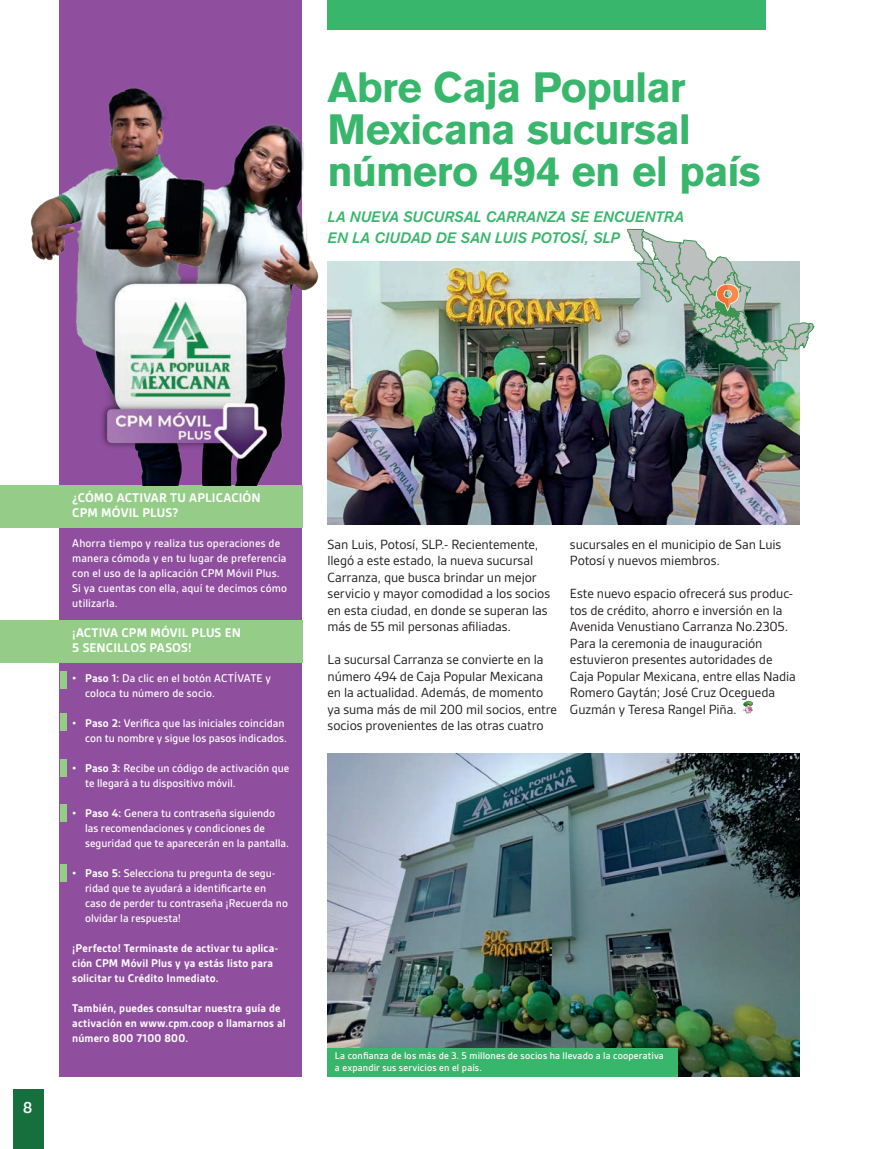
<style>
.page{position:relative;width:872px;height:1149px;background:#fff}
.page>*{position:absolute;margin:0;border:0;box-sizing:border-box;transform-origin:0 0}
.t1{font:700 42px/42px "Akzidenz Grotesk BQ";letter-spacing:-.02em;color:#38b66c}
.t2{font:italic 15px/21px "Akzidenz Grotesk BQ Med";letter-spacing:.015em;color:#38b66c}
.t3{font:600 15px "Zeitung Pro";color:#fff}
.t4{font:14.25px/16.5px "Gesta";letter-spacing:-.005em;color:#231f20}
.t5{font:700 13.5px/15px "Gesta";letter-spacing:.01em;color:#fff}
.t6{font:500 12px/15px "Gesta";color:#fff}
.t7{font:700 12px/15px "Gesta";letter-spacing:.01em;color:#fff}
.t8{font:500 10.5px/12px "Gesta";letter-spacing:.015em;color:#fff}
.s1{font-weight:700}
</style>
<div class="page">
<div style="left:327px;top:0;width:438px;height:29px;background:#38b66c"></div>
<div style="left:13px;top:1089px;width:31px;height:59px;background:#15703e"></div>
<div style="left:60px;top:0;width:242px;height:1076px;background:#8f4e9e"></div>
<div style="left:0;top:485px;width:302px;height:42px;background:#95cd88"></div>
<div style="left:0;top:620px;width:302px;height:42px;background:#95cd88"></div>
<div style="left:60px;top:671px;width:7px;height:18px;background:#95cd88"></div>
<div style="left:60px;top:713px;width:7px;height:18px;background:#95cd88"></div>
<div style="left:60px;top:758px;width:7px;height:18px;background:#95cd88"></div>
<div style="left:60px;top:863px;width:7px;height:18px;background:#95cd88"></div>
<div style="left:60px;top:803px;width:7px;height:18px;background:#95cd88"></div>
<img style="left:327px;top:261px;width:472px;height:263px">
<img style="left:327px;top:753px;width:472px;height:323px">
<svg style="left:743px;top:701px;width:10px;height:12px"></svg>
<svg style="left:627px;top:229px;width:186px;height:142px"></svg>
<img style="left:30px;top:73px;width:358px;height:412px">
<div style="left:327px;top:1047px;width:351px;height:29px;background:#38b66c"></div>
<img style="left:91px;top:275px;width:191px;height:191px">
<h1 class="t1" style="left:327px;top:66px;width:435px">Abre Caja Popular<br>Mexicana sucursal número 494 en el país</h1>
<p class="t2" style="left:327px;top:206px;width:358px">LA NUEVA SUCURSAL CARRANZA SE ENCUENTRA<br>EN LA CIUDAD DE SAN LUIS POTOSÍ, SLP</p>
<p class="t3" style="left:22px;top:1095px;width:12px">8</p>
<p class="t5" style="left:72px;top:490px;width:190px">¿CÓMO ACTIVAR TU APLICACIÓN<br>CPM MÓVIL PLUS?</p>
<p class="t6" style="left:72px;top:535px;width:216px">Ahorra tiempo y realiza tus operaciones de manera cómoda y en tu lugar de preferencia con el uso de la aplicación CPM Móvil Plus.<br>Si ya cuentas con ella, aquí te decimos cómo utilizarla.</p>
<p class="t5" style="left:72px;top:625px;width:170px">¡ACTIVA CPM MÓVIL PLUS EN<br>5 SENCILLOS PASOS!</p>
<p class="t6" style="left:85px;top:670px;width:187px;text-indent:-13px"><span class="s1">• Paso 1:</span> Da clic en el botón ACTÍVATE y coloca tu número de socio.</p>
<p class="t6" style="left:72px;top:715px;width:216px;text-align:right"><span class="s1">• Paso 2:</span> Verifica que las iniciales coincidan con tu nombre y sigue los pasos indicados.</p>
<p class="t6" style="left:85px;top:760px;width:206px;text-indent:-13px"><span class="s1">• Paso 3:</span> Recibe un código de activación que te llegará a tu dispositivo móvil.</p>
<p class="t6" style="left:85px;top:805px;width:205px;text-indent:-13px"><span class="s1">• Paso 4:</span> Genera tu contraseña siguiendo las recomendaciones y condiciones de seguridad que te aparecerán en la pantalla.</p>
<p class="t6" style="left:85px;top:865px;width:204px;text-indent:-13px"><span class="s1">• Paso 5:</span> Selecciona tu pregunta de segu&shy;ridad que te ayudará a identificarte en caso de perder tu contraseña ¡Recuerda no olvidar la respuesta!</p>
<p class="t7" style="left:72px;top:940px;width:207px">¡Perfecto! Terminaste de activar tu aplica&shy;ción CPM Móvil Plus y ya estás listo para solicitar tu Crédito Inmediato.</p>
<p class="t7" style="left:72px;top:1000px;width:215px">También, puedes consultar nuestra guía de activación en www.cpm.coop o llamarnos al número 800 7100 800.</p>
<p class="t4" style="left:327px;top:535px;width:224px">San Luis, Potosí, SLP.- Recientemente, llegó a este estado, la nueva sucursal Carranza, que busca brindar un mejor servicio y mayor comodidad a los socios en esta ciudad, en donde se superan las más de 55 mil personas afiliadas.</p>
<p class="t4" style="left:327px;top:651px;width:231px">La sucursal Carranza se convierte en la número 494 de Caja Popular Mexicana en la actualidad. Además, de momento ya suma más de mil 200 mil socios, entre socios provenientes de las otras cuatro</p>
<p class="t4" style="left:570px;top:535px;width:213px">sucursales en el municipio de San Luis<br>Potosí y nuevos miembros.</p>
<p class="t4" style="left:570px;top:585px;width:227px">Este nuevo espacio ofrecerá sus produc&shy;tos de crédito, ahorro e inversión en la Avenida Venustiano Carranza No.2305.<br>Para la ceremonia de inauguración estuvieron presentes autoridades de Caja Popular Mexicana, entre ellas Nadia Romero Gaytán; José Cruz Ocegueda Guzmán y Teresa Rangel Piña.</p>
<p class="t8" style="left:335px;top:1049px;width:330px">La confianza de los más de 3. 5 millones de socios ha llevado a la cooperativa a expandir sus servicios en el país.</p>
</div>
